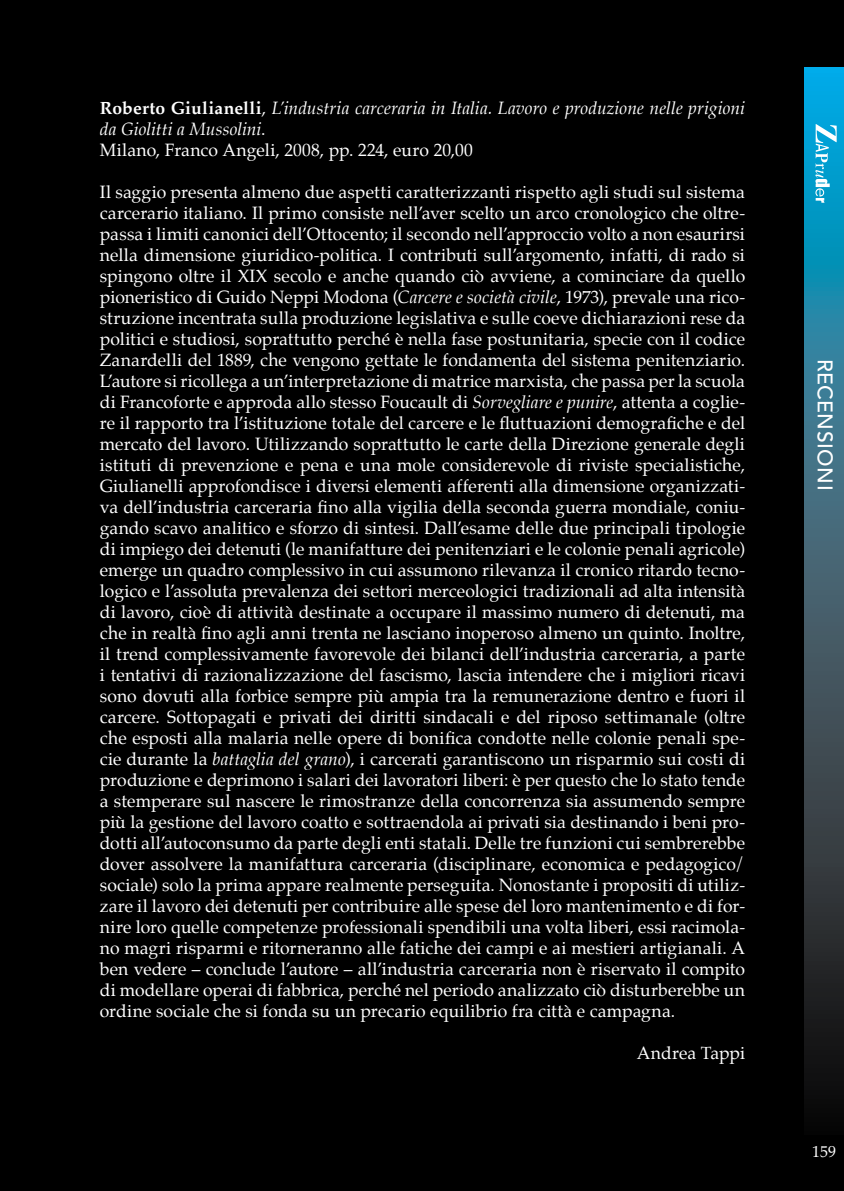
<style>
.page{position:relative;width:844px;height:1191px;background:#fff}
.page>*{position:absolute;margin:0;border:0;box-sizing:border-box;transform-origin:0 0}
.t1{font:500 21px "Avenir";letter-spacing:.025em;color:#fff}
.t2{font:17.5px/21px "Palatino";letter-spacing:.01em;color:#fff;text-align:justify}
.t3{font:italic 17.5px/21px "Palatino";letter-spacing:.005em;color:#fff}
.t4{font:15.75px "Palatino";color:#fff}
.s1{font-weight:700;font-style:normal}
.s2{font-style:normal}
.s3{font-style:italic}
</style>
<div class="page">
<div style="left:0;top:0;width:843px;height:1191px;background:#000"></div>
<svg style="left:804px;top:68px;width:39px;height:1036px;background:#2c5d70"></svg>
<svg style="left:815px;top:124px;width:21px;height:79px;background:#44b8dc"></svg>
<p class="t3" style="left:100px;top:97px;width:646px"><span class="s1">Roberto Giulianelli</span><span class="s2">,</span> L’industria carceraria in Italia. Lavoro e produzione nelle prigioni da Giolitti a Mussolini<span class="s2">.<br>Milano, Franco Angeli, 2008, pp. 224, euro 20,00</span></p>
<p class="t2" style="left:100px;top:181px;width:646px">Il saggio presenta almeno due aspetti caratterizzanti rispetto agli studi sul sistema carcerario italiano. Il primo consiste nell’aver scelto un arco cronologico che oltre&shy;passa i limiti canonici dell’Ottocento; il secondo nell’approccio volto a non esaurirsi nella dimensione giuridico-politica. I contributi sull’argomento, infatti, di rado si spingono oltre il XIX secolo e anche quando ciò avviene, a cominciare da quello pioneristico di Guido Neppi Modona (<span class="s3">Carcere e società civile</span>, 1973), prevale una rico&shy;struzione incentrata sulla produzione legislativa e sulle coeve dichiarazioni rese da politici e studiosi, soprattutto perché è nella fase postunitaria, specie con il codice Zanardelli del 1889, che vengono gettate le fondamenta del sistema penitenziario.<br>L’autore si ricollega a un’interpretazione di matrice marxista, che passa per la scuola di Francoforte e approda allo stesso Foucault di <span class="s3">Sorvegliare e punire</span>, attenta a coglie&shy;re il rapporto tra l’istituzione totale del carcere e le fluttuazioni demografiche e del mercato del lavoro. Utilizzando soprattutto le carte della Direzione generale degli istituti di prevenzione e pena e una mole considerevole di riviste specialistiche, Giulianelli approfondisce i diversi elementi afferenti alla dimensione organizzati&shy;va dell’industria carceraria fino alla vigilia della seconda guerra mondiale, coniu&shy;gando scavo analitico e sforzo di sintesi. Dall’esame delle due principali tipologie di impiego dei detenuti (le manifatture dei penitenziari e le colonie penali agricole) emerge un quadro complessivo in cui assumono rilevanza il cronico ritardo tecno&shy;logico e l’assoluta prevalenza dei settori merceologici tradizionali ad alta intensità di lavoro, cioè di attività destinate a occupare il massimo numero di detenuti, ma che in realtà fino agli anni trenta ne lasciano inoperoso almeno un quinto. Inoltre, il trend complessivamente favorevole dei bilanci dell’industria carceraria, a parte i tentativi di razionalizzazione del fascismo, lascia intendere che i migliori ricavi sono dovuti alla forbice sempre più ampia tra la remunerazione dentro e fuori il carcere. Sottopagati e privati dei diritti sindacali e del riposo settimanale (oltre che esposti alla malaria nelle opere di bonifica condotte nelle colonie penali spe&shy;cie durante la <span class="s3">battaglia del grano</span>), i carcerati garantiscono un risparmio sui costi di produzione e deprimono i salari dei lavoratori liberi: è per questo che lo stato tende a stemperare sul nascere le rimostranze della concorrenza sia assumendo sempre più la gestione del lavoro coatto e sottraendola ai privati sia destinando i beni pro&shy;dotti all’autoconsumo da parte degli enti statali. Delle tre funzioni cui sembrerebbe dover assolvere la manifattura carceraria (disciplinare, economica e pedagogico/ sociale) solo la prima appare realmente perseguita. Nonostante i propositi di utiliz&shy;zare il lavoro dei detenuti per contribuire alle spese del loro mantenimento e di for&shy;nire loro quelle competenze professionali spendibili una volta liberi, essi racimola&shy;no magri risparmi e ritorneranno alle fatiche dei campi e ai mestieri artigianali. A ben vedere – conclude l’autore – all’industria carceraria non è riservato il compito di modellare operai di fabbrica, perché nel periodo analizzato ciò disturberebbe un ordine sociale che si fonda su un precario equilibrio fra città e campagna.</p>
<p class="t2" style="left:636px;top:1042px;width:110px">Andrea Tappi</p>
<p class="t1" style="left:837px;top:358px;width:133px;rotate:90deg">RECENSIONI</p>
<p class="t4" style="left:812px;top:1138px;width:25px">159</p>
</div>
